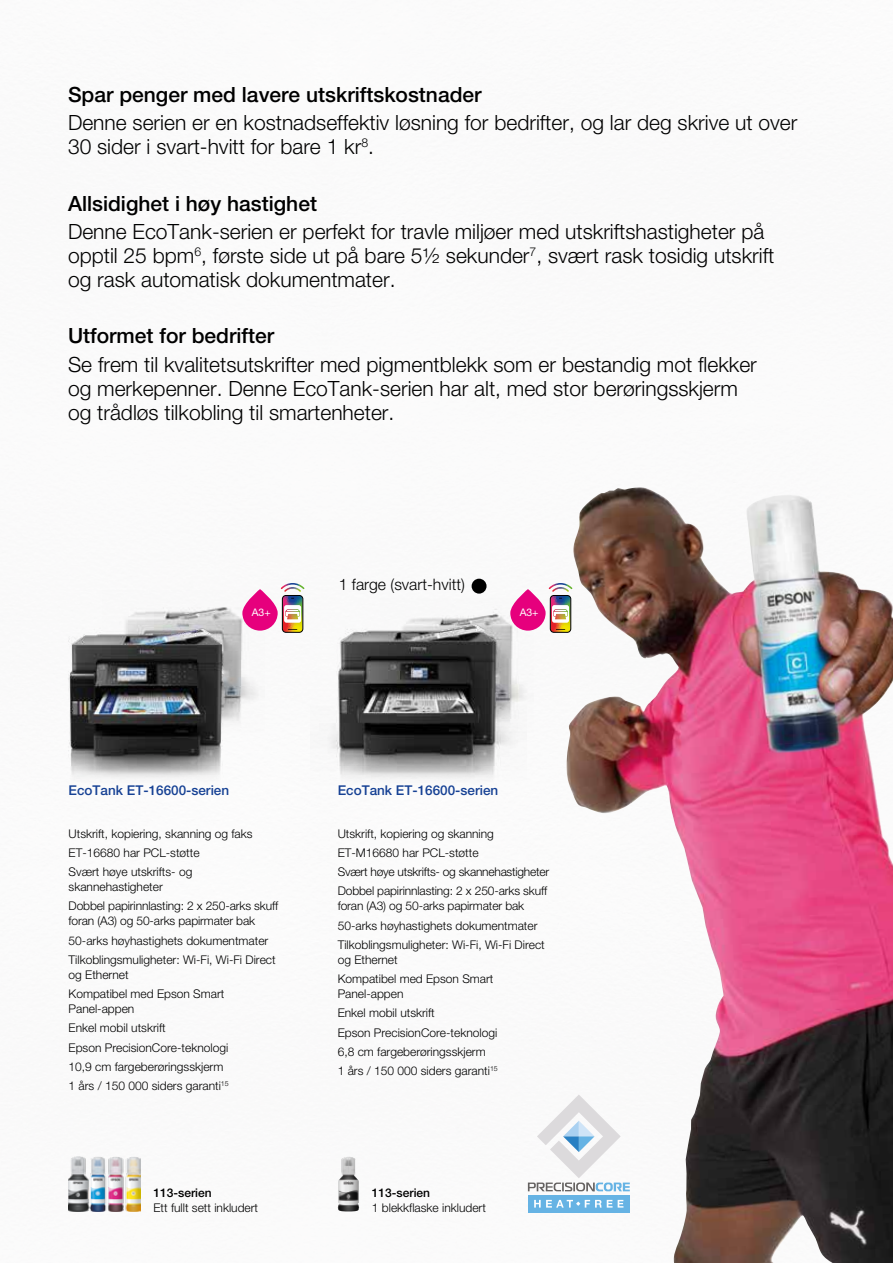
<style>
.page{position:relative;width:893px;height:1263px;background:#fff}
.page>*{position:absolute;margin:0;border:0;box-sizing:border-box;transform-origin:0 0}
.t1{font:300 21px/24px "Helvetica Neue LT";color:#000}
.t2{font:500 21px "Helvetica Neue LT";color:#000}
.t3{font:300 15.75px "Helvetica Neue LT";color:#000}
.t4{font:500 13.5px "Helvetica Neue LT";color:#164194}
.t5{font:300 12px/19.2px "Helvetica Neue LT";color:#000}
.t6{font:500 12px "Helvetica Neue LT";color:#000}
.t7{font:10.5px "Helvetica Neue LT";color:#fff}
</style>
<div class="page">
<div style="left:472px;top:579px;width:15px;height:15px;background:#000;border-radius:50%"></div>
<img style="left:408px;top:608px;width:119px;height:91px">
<img style="left:125px;top:607px;width:134px;height:94px">
<img style="left:338px;top:1156px;width:21px;height:55px">
<img style="left:69px;top:1156px;width:72px;height:56px">
<img style="left:68px;top:621px;width:184px;height:160px">
<img style="left:327px;top:621px;width:199px;height:160px">
<div style="left:528px;top:1195px;width:102px;height:17px;background:#66b3e4"></div>
<svg style="left:534px;top:1200px;width:30px;height:7px"></svg>
<svg style="left:528px;top:1109px;width:36px;height:82px"></svg>
<svg style="left:281px;top:583px;width:23px;height:50px"></svg>
<svg style="left:242px;top:589px;width:36px;height:42px"></svg>
<svg style="left:510px;top:589px;width:36px;height:42px"></svg>
<svg style="left:549px;top:583px;width:15px;height:50px"></svg>
<img style="left:564px;top:487px;width:329px;height:776px">
<h1 class="t2" style="left:68px;top:82px;width:415px">Spar penger med lavere utskriftskostnader</h1>
<h1 class="t1" style="left:68px;top:110px;width:731px">Denne serien er en kostnadseffektiv løsning for bedrifter, og lar deg skrive ut over<br>30 sider i svart-hvitt for bare 1 kr<sup>8</sup>.</h1>
<h1 class="t2" style="left:68px;top:191px;width:250px">Allsidighet i høy hastighet</h1>
<h1 class="t1" style="left:68px;top:219px;width:708px">Denne EcoTank-serien er perfekt for travle miljøer med utskriftshastigheter på opptil 25 bpm<sup>6</sup>, første side ut på bare 5½ sekunder<sup>7</sup>, svært rask tosidig utskrift og rask automatisk dokumentmater.</h1>
<h1 class="t2" style="left:68px;top:323px;width:208px">Utformet for bedrifter</h1>
<h1 class="t1" style="left:68px;top:352px;width:690px">Se frem til kvalitetsutskrifter med pigmentblekk som er bestandig mot flekker og merkepenner. Denne EcoTank-serien har alt, med stor berøringsskjerm og trådløs tilkobling til smartenheter.</h1>
<h2 class="t3" style="left:339px;top:575px;width:128px">1 farge (svart-hvitt)</h2>
<p class="t7" style="left:252px;top:605px;width:20px">A3+</p>
<p class="t7" style="left:520px;top:605px;width:20px">A3+</p>
<p class="t4" style="left:69px;top:782px;width:162px">EcoTank ET-16600-serien</p>
<p class="t5" style="left:69px;top:823px;width:186px">Utskrift, kopiering, skanning og faks<br>ET-16680 har PCL-støtte<br>Svært høye utskrifts- og</p>
<p class="t5" style="left:69px;top:877px;width:211px">skannehastigheter<br>Dobbel papirinnlasting: 2 x 250-arks skuff</p>
<p class="t5" style="left:69px;top:911px;width:209px">foran (A3) og 50-arks papirmater bak<br>50-arks høyhastighets dokumentmater<br>Tilkoblingsmuligheter: Wi-Fi, Wi-Fi Direct</p>
<p class="t5" style="left:69px;top:965px;width:157px">og Ethernet<br>Kompatibel med Epson Smart</p>
<p class="t5" style="left:69px;top:999px;width:162px">Panel-appen<br>Enkel mobil utskrift<br>Epson PrecisionCore-teknologi<br>10,9 cm fargeberøringsskjerm<br>1 års / 150 000 siders garanti<sup>15</sup></p>
<p class="t6" style="left:153px;top:1185px;width:60px">113-serien</p>
<p class="t5" style="left:153px;top:1197px;width:106px">Ett fullt sett inkludert</p>
<p class="t4" style="left:338px;top:782px;width:162px">EcoTank ET-16600-serien</p>
<p class="t5" style="left:338px;top:823px;width:213px">Utskrift, kopiering og skanning ET-M16680 har PCL-støtte<br>Svært høye utskrifts- og skannehastigheter Dobbel papirinnlasting: 2 x 250-arks skuff</p>
<p class="t5" style="left:338px;top:896px;width:209px">foran (A3) og 50-arks papirmater bak<br>50-arks høyhastighets dokumentmater<br>Tilkoblingsmuligheter: Wi-Fi, Wi-Fi Direct</p>
<p class="t5" style="left:338px;top:950px;width:157px">og Ethernet<br>Kompatibel med Epson Smart</p>
<p class="t5" style="left:338px;top:984px;width:162px">Panel-appen<br>Enkel mobil utskrift<br>Epson PrecisionCore-teknologi<br>6,8 cm fargeberøringsskjerm<br>1 års / 150 000 siders garanti<sup>15</sup></p>
<p class="t6" style="left:372px;top:1185px;width:60px">113-serien</p>
<p class="t5" style="left:372px;top:1197px;width:116px">1 blekkflaske inkludert</p>
</div>
